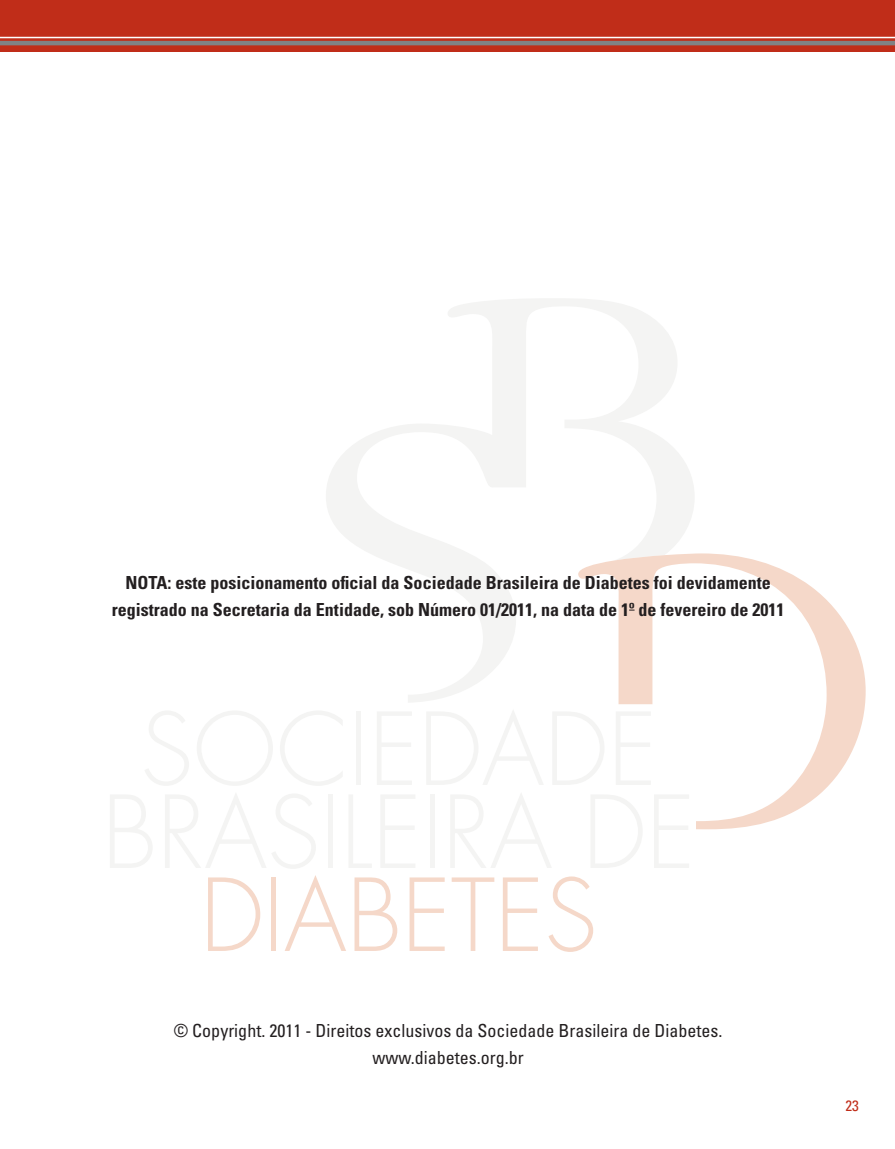
<style>
.page{position:relative;width:895px;height:1149px;background:#fff}
.page>*{position:absolute;margin:0;border:0;box-sizing:border-box;transform-origin:0 0}
.t1{font:700 condensed 18px/27px "Univers LT Std";color:#231f20;text-align:center}
.t2{font:condensed 18px/27px "Univers LT Std";color:#231f20;text-align:center}
.t3{font:condensed 15px "Univers LT Std";color:#c02d19}
</style>
<div class="page">
<hr style="left:0;top:0;width:1px;height:51px;background:#c02d19">
<div style="left:1px;top:0;width:893px;height:51px;background:#c02d19"></div>
<hr style="left:1px;top:41px;width:893px;height:4px;background:#808285">
<hr style="left:1px;top:37px;width:893px;height:1px;background:#fff">
<svg style="left:326px;top:299px;width:368px;height:403px"></svg>
<svg style="left:578px;top:553px;width:287px;height:276px"></svg>
<svg style="left:145px;top:711px;width:44px;height:74px"></svg>
<svg style="left:197px;top:711px;width:76px;height:74px"></svg>
<svg style="left:280px;top:711px;width:62px;height:74px"></svg>
<div style="left:356px;top:711px;width:5px;height:73px;background:#f4f4f3"></div>
<svg style="left:377px;top:712px;width:35px;height:72px"></svg>
<svg style="left:427px;top:711px;width:116px;height:73px"></svg>
<svg style="left:553px;top:711px;width:51px;height:73px"></svg>
<svg style="left:615px;top:711px;width:35px;height:73px"></svg>
<svg style="left:110px;top:795px;width:42px;height:72px"></svg>
<svg style="left:165px;top:794px;width:151px;height:74px"></svg>
<hr style="left:328px;top:794px;width:4px;height:73px;background:#f4f4f3">
<svg style="left:349px;top:795px;width:23px;height:72px"></svg>
<svg style="left:381px;top:795px;width:34px;height:72px"></svg>
<div style="left:429px;top:794px;width:5px;height:73px;background:#f4f4f3"></div>
<svg style="left:451px;top:794px;width:100px;height:73px"></svg>
<svg style="left:590px;top:794px;width:52px;height:73px"></svg>
<svg style="left:653px;top:794px;width:36px;height:73px"></svg>
<svg style="left:208px;top:877px;width:52px;height:73px"></svg>
<div style="left:271px;top:877px;width:5px;height:73px;background:#f5d8c9"></div>
<svg style="left:285px;top:875px;width:61px;height:75px"></svg>
<svg style="left:354px;top:877px;width:43px;height:73px"></svg>
<svg style="left:409px;top:877px;width:35px;height:73px"></svg>
<svg style="left:451px;top:877px;width:43px;height:73px"></svg>
<svg style="left:503px;top:877px;width:34px;height:73px"></svg>
<svg style="left:548px;top:876px;width:45px;height:75px"></svg>
<p class="t1" style="left:112px;top:570px;width:674px">NOTA: este posicionamento oficial da Sociedade Brasileira de Diabetes foi devidamente registrado na Secretaria da Entidade, sob Número 01/2011, na data de 1º de fevereiro de 2011</p>
<p class="t2" style="left:174px;top:1018px;width:550px">© Copyright. 2011 - Direitos exclusivos da Sociedade Brasileira de Diabetes. www.diabetes.org.br</p>
<p class="t3" style="left:845px;top:1099px;width:15px">23</p>
</div>
